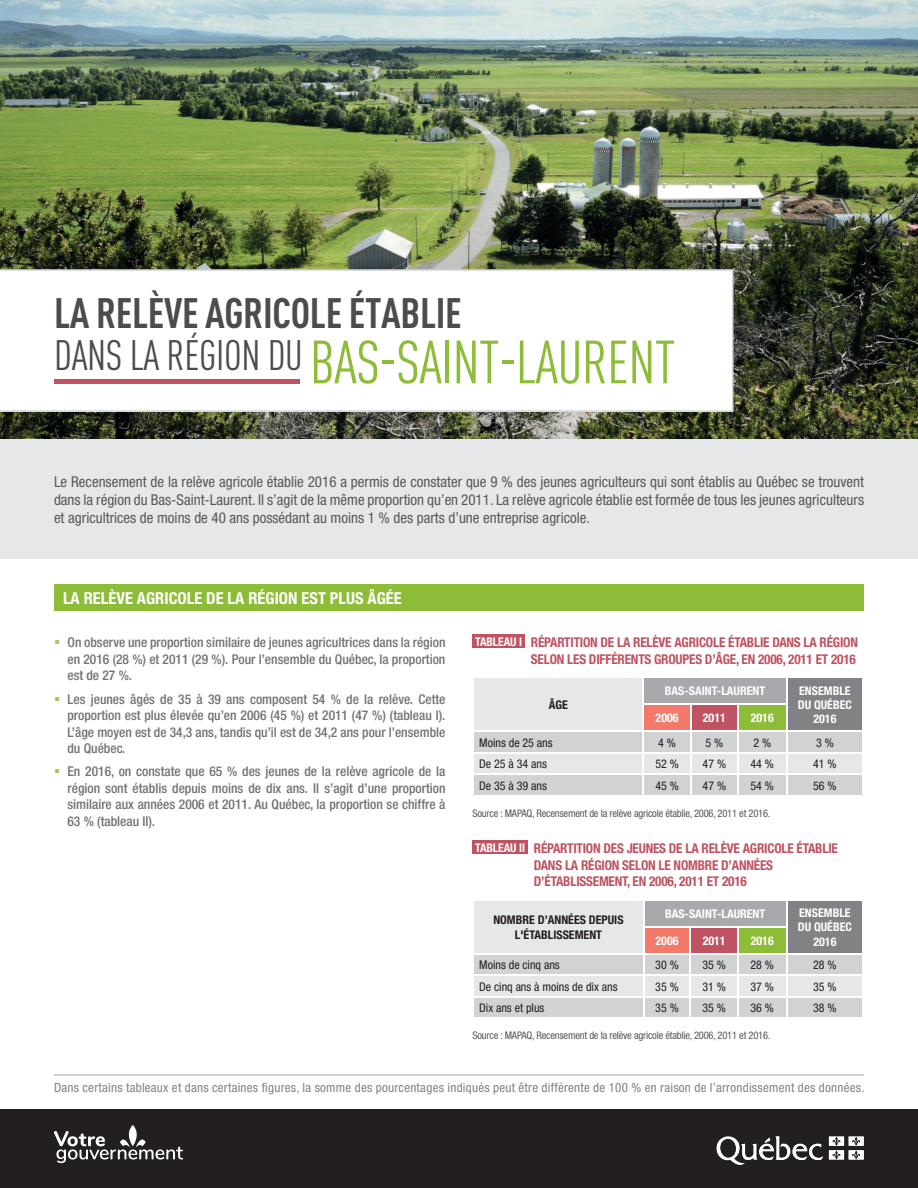
<style>
.page{position:relative;width:918px;height:1188px;background:#fff}
.page>*{position:absolute;margin:0;border:0;box-sizing:border-box;transform-origin:0 0}
.t1{font:condensed 60px "DINOT";letter-spacing:-.01em;color:#8dbc37}
.t2{font:700 condensed 42px "DINOT";letter-spacing:-.01em;color:#4b4c4d}
.t3{font:condensed 42px "DINOT";letter-spacing:-.01em;color:#4b4c4d}
.t4{font:700 condensed 16.5px "Helvetica Neue";color:#fff}
.t5{font:condensed 15px/18px "Helvetica Neue";color:#57585a;text-align:justify}
.t6{font:500 condensed 13.5px/16.5px "Helvetica Neue";color:#717275;text-align:justify}
.t7{font:700 condensed 13.5px/16.5px "Helvetica Neue";letter-spacing:-.015em;color:#bf5361;text-align:right}
.t8{font:condensed 12.75px "Helvetica Neue";letter-spacing:.02em;color:#808285}
.t9{font:condensed 12px "Helvetica Neue";color:#231f20}
.t10{font:700 condensed 12px/14.4px "Helvetica Neue";color:#fff}
.t11{font:700 condensed 12px/14.4px "Helvetica Neue";color:#231f20;text-align:center}
.t12{font:condensed 10.5px "Helvetica Neue";letter-spacing:-.02em;color:#57585a}
.s1{color:#a3c75c}
.s2{font-size:12px;color:#fff}
</style>
<div class="page">
<img style="left:0;top:0;width:918px;height:439px">
<div style="left:54px;top:584px;width:810px;height:27px;background:#8dbc37"></div>
<div style="left:472px;top:635px;width:53px;height:13px;background:#bf5361"></div>
<div style="left:472px;top:841px;width:56px;height:13px;background:#bf5361"></div>
<svg style="left:474px;top:678px;width:388px;height:117px;background:#d0cccb"></svg>
<svg style="left:474px;top:901px;width:388px;height:116px;background:#d0cccb"></svg>
<hr style="left:643px;top:926px;width:47px;height:2px;background:#fff">
<hr style="left:690px;top:926px;width:48px;height:2px;background:#fff">
<hr style="left:738px;top:926px;width:49px;height:2px;background:#fff">
<div style="left:0;top:1109px;width:918px;height:79px;background:#231f20"></div>
<div style="left:0;top:439px;width:918px;height:120px;background:#e6e7e9"></div>
<hr style="left:54px;top:1074px;width:810px;height:2px;background:#cfd0d2">
<svg style="left:0;top:269px;width:734px;height:143px"></svg>
<hr style="left:54px;top:380px;width:246px;height:4px;background:#bf5361">
<div style="left:320px;top:328px;width:165px;height:12px;background:#fff"></div>
<img style="left:716px;top:1136px;width:133px;height:24px">
<svg style="left:745px;top:1136px;width:78px;height:24px"></svg>
<img style="left:717px;top:1136px;width:28px;height:29px">
<img style="left:829px;top:1136px;width:15px;height:10px">
<img style="left:849px;top:1136px;width:15px;height:10px">
<img style="left:829px;top:1150px;width:15px;height:10px">
<img style="left:849px;top:1150px;width:15px;height:10px">
<svg style="left:54px;top:1125px;width:129px;height:38px"></svg>
<h2 class="t2" style="left:54px;top:288px;width:409px">LA RELÈVE AGRICOLE ÉTABLIE</h2>
<h2 class="t3" style="left:54px;top:331px;width:250px">DANS LA RÉGION DU</h2>
<h1 class="t1" style="left:310px;top:327px;width:367px">BAS-SAINT-LAURENT</h1>
<p class="t5" style="left:54px;top:472px;width:812px">Le Recensement de la relève agricole établie 2016 a permis de constater que 9 % des jeunes agriculteurs qui sont établis au Québec se trouvent dans la région du Bas-Saint-Laurent. Il s’agit de la même proportion qu’en 2011. La relève agricole établie est formée de tous les jeunes agriculteurs et agricultrices de moins de 40 ans possédant au moins 1 % des parts d’une entreprise agricole.</p>
<p class="t4" style="left:63px;top:588px;width:340px">LA RELÈVE AGRICOLE DE LA RÉGION EST PLUS ÂGÉE</p>
<p class="t6" style="left:68px;top:634px;width:380px;text-indent:-14px"><span class="s1">▪</span> On observe une proportion similaire de jeunes agricultrices dans la région en 2016 (28 %) et 2011 (29 %). Pour l’ensemble du Québec, la proportion est de 27 %.</p>
<p class="t6" style="left:68px;top:690px;width:380px;text-indent:-14px"><span class="s1">▪</span> Les jeunes âgés de 35 à 39 ans composent 54 % de la relève. Cette proportion est plus élevée qu’en 2006 (45 %) et 2011 (47 %) (tableau I).<br>L’âge moyen est de 34,3 ans, tandis qu’il est de 34,2 ans pour l’ensemble du Québec.</p>
<p class="t6" style="left:68px;top:763px;width:380px;text-indent:-14px"><span class="s1">▪</span> En 2016, on constate que 65 % des jeunes de la relève agricole de la région sont établis depuis moins de dix ans. Il s’agit d’une proportion similaire aux années 2006 et 2011. Au Québec, la proportion se chiffre à 63 % (tableau II).</p>
<p class="t7" style="left:475px;top:634px;width:384px"><span class="s2">TABLEAU I</span> RÉPARTITION DE LA RELÈVE AGRICOLE ÉTABLIE DANS LA RÉGION<br>SELON LES DIFFÉRENTS GROUPES D’ÂGE, EN 2006, 2011 ET 2016</p>
<p class="t11" style="left:549px;top:697px;width:21px">ÂGE</p>
<p class="t10" style="left:665px;top:684px;width:102px">BAS-SAINT-LAURENT</p>
<p class="t10" style="left:798px;top:683px;width:56px">ENSEMBLE<br>DU QUÉBEC</p>
<p class="t10" style="left:656px;top:711px;width:25px">2006</p>
<p class="t10" style="left:703px;top:711px;width:25px">2011</p>
<p class="t10" style="left:751px;top:711px;width:25px">2016</p>
<p class="t10" style="left:813px;top:712px;width:25px">2016</p>
<p class="t9" style="left:479px;top:736px;width:75px">Moins de 25 ans</p>
<p class="t9" style="left:658px;top:736px;width:19px">4 %</p>
<p class="t9" style="left:706px;top:736px;width:19px">5 %</p>
<p class="t9" style="left:753px;top:736px;width:19px">2 %</p>
<p class="t9" style="left:816px;top:736px;width:19px">3 %</p>
<p class="t9" style="left:479px;top:757px;width:69px">De 25 à 34 ans</p>
<p class="t9" style="left:655px;top:757px;width:25px">52 %</p>
<p class="t9" style="left:703px;top:757px;width:25px">47 %</p>
<p class="t9" style="left:751px;top:757px;width:25px">44 %</p>
<p class="t9" style="left:813px;top:757px;width:25px">41 %</p>
<p class="t9" style="left:479px;top:779px;width:69px">De 35 à 39 ans</p>
<p class="t9" style="left:655px;top:779px;width:25px">45 %</p>
<p class="t9" style="left:703px;top:779px;width:25px">47 %</p>
<p class="t9" style="left:751px;top:779px;width:25px">54 %</p>
<p class="t9" style="left:813px;top:779px;width:25px">56 %</p>
<p class="t12" style="left:472px;top:807px;width:299px">Source : MAPAQ, Recensement de la relève agricole établie, 2006, 2011 et 2016.</p>
<p class="t7" style="left:534px;top:840px;width:306px;text-align:left;text-indent:-59px"><span class="s2">TABLEAU II</span> RÉPARTITION DES JEUNES DE LA RELÈVE AGRICOLE ÉTABLIE<br>DANS LA RÉGION SELON LE NOMBRE D’ANNÉES<br>D’ÉTABLISSEMENT, EN 2006, 2011 ET 2016</p>
<p class="t11" style="left:493px;top:913px;width:132px">NOMBRE D’ANNÉES DEPUIS<br>L'ÉTABLISSEMENT</p>
<p class="t10" style="left:665px;top:906px;width:102px">BAS-SAINT-LAURENT</p>
<p class="t10" style="left:798px;top:905px;width:56px">ENSEMBLE<br>DU QUÉBEC</p>
<p class="t10" style="left:656px;top:933px;width:25px">2006</p>
<p class="t10" style="left:703px;top:933px;width:25px">2011</p>
<p class="t10" style="left:751px;top:933px;width:25px">2016</p>
<p class="t10" style="left:813px;top:934px;width:25px">2016</p>
<p class="t9" style="left:479px;top:958px;width:82px">Moins de cinq ans</p>
<p class="t9" style="left:655px;top:958px;width:25px">30 %</p>
<p class="t9" style="left:702px;top:958px;width:25px">35 %</p>
<p class="t9" style="left:751px;top:958px;width:25px">28 %</p>
<p class="t9" style="left:813px;top:958px;width:25px">28 %</p>
<p class="t9" style="left:479px;top:980px;width:140px">De cinq ans à moins de dix ans</p>
<p class="t9" style="left:655px;top:980px;width:25px">35 %</p>
<p class="t9" style="left:702px;top:980px;width:25px">31 %</p>
<p class="t9" style="left:751px;top:980px;width:25px">37 %</p>
<p class="t9" style="left:813px;top:980px;width:25px">35 %</p>
<p class="t9" style="left:479px;top:1001px;width:67px">Dix ans et plus</p>
<p class="t9" style="left:655px;top:1001px;width:25px">35 %</p>
<p class="t9" style="left:702px;top:1001px;width:25px">35 %</p>
<p class="t9" style="left:751px;top:1001px;width:25px">36 %</p>
<p class="t9" style="left:813px;top:1001px;width:25px">38 %</p>
<p class="t12" style="left:472px;top:1029px;width:299px">Source : MAPAQ, Recensement de la relève agricole établie, 2006, 2011 et 2016.</p>
<p class="t8" style="left:54px;top:1080px;width:812px">Dans certains tableaux et dans certaines figures, la somme des pourcentages indiqués peut être différente de 100 % en raison de l’arrondissement des données.</p>
</div>
